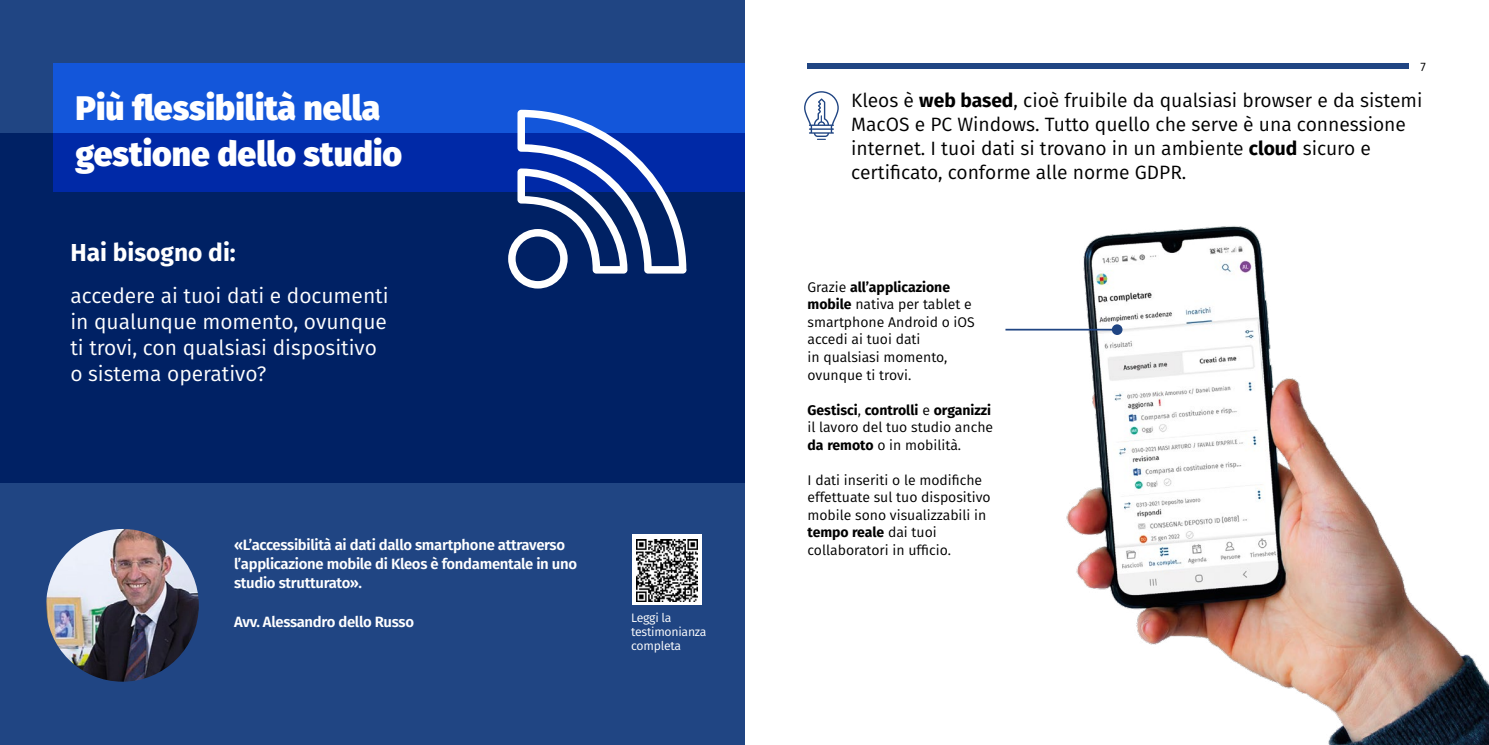
<style>
.page{position:relative;width:1489px;height:745px;background:#fff}
.page>*{position:absolute;margin:0;border:0;box-sizing:border-box;transform-origin:0 0}
.t1{font:900 33.6px/45.5px "Fira Sans";color:#fff}
.t2{font:700 24.5px "Fira Sans";color:#fff}
.t3{font:21px/26.2px "Fira Sans";color:#fff}
.t4{font:19.25px/24.2px "Fira Sans";color:#000}
.t5{font:600 14.88px/19.2px "Fira Sans";letter-spacing:-.02em;color:#fff}
.t6{font:14px/17.5px "Fira Sans";color:#000}
.t7{font:12.25px/14px "Fira Sans";letter-spacing:-.02em;color:#fff}
.t8{font:12.25px "Fira Sans";color:#000}
.s1{font-weight:700}
</style>
<div class="page">
<img style="left:1005px;top:226px;width:483px;height:518px">
<div style="left:0;top:0;width:744px;height:744px;background:#204583"></div>
<div style="left:53px;top:63px;width:691px;height:128px;background:#1356da"></div>
<svg style="left:0;top:134px;width:744px;height:348px;background:#00226c"></svg>
<img style="left:46px;top:528px;width:153px;height:153px;border-radius:76px">
<div style="left:632px;top:534px;width:69px;height:70px;background:#fff"></div>
<img style="left:636px;top:539px;width:61px;height:62px">
<svg style="left:508px;top:110px;width:178px;height:178px;background:#3e5da6"></svg>
<svg style="left:804px;top:91px;width:34px;height:49px"></svg>
<hr style="left:1005px;top:328px;width:112px;height:2px;background:#204583">
<div style="left:1111px;top:324px;width:11px;height:11px;background:#204583;border-radius:50%"></div>
<div style="left:807px;top:63px;width:601px;height:5px;background:#204583"></div>
<h1 class="t1" style="left:75px;top:83px;width:328px">Più flessibilità nella gestione dello studio</h1>
<p class="t8" style="left:1420px;top:58px;width:7px">7</p>
<h3 class="t4" style="left:851px;top:88px;width:572px">Kleos è <span class="s1">web based</span>, cioè fruibile da qualsiasi browser e da sistemi MacOS e PC Windows. Tutto quello che serve è una connessione internet. I tuoi dati si trovano in un ambiente <span class="s1">cloud</span> sicuro e certificato, conforme alle norme GDPR.</h3>
<h2 class="t2" style="left:70px;top:232px;width:167px">Hai bisogno di:</h2>
<h3 class="t3" style="left:70px;top:281px;width:320px">accedere ai tuoi dati e documenti in qualunque momento, ovunque ti trovi, con qualsiasi dispositivo o sistema operativo?</h3>
<p class="t6" style="left:807px;top:278px;width:169px">Grazie <span class="s1">all’applicazione mobile</span> nativa per tablet e smartphone Android o iOS accedi ai tuoi dati<br>in qualsiasi momento, ovunque ti trovi.</p>
<p class="t6" style="left:807px;top:400px;width:187px"><span class="s1">Gestisci</span>, <span class="s1">controlli</span> e <span class="s1">organizzi </span>il lavoro del tuo studio anche <span class="s1">da remoto</span> o in mobilità.</p>
<p class="t6" style="left:807px;top:470px;width:185px">I dati inseriti o le modifiche effettuate sul tuo dispositivo mobile sono visualizzabili in <span class="s1">tempo reale</span> dai tuoi collaboratori in ufficio.</p>
<p class="t5" style="left:234px;top:533px;width:345px">«L’accessibilità ai dati dallo smartphone attraverso l’applicazione mobile di Kleos è fondamentale in uno studio strutturato».</p>
<p class="t5" style="left:234px;top:610px;width:182px">Avv. Alessandro dello Russo</p>
<p class="t7" style="left:631px;top:610px;width:77px">Leggi la testimonianza completa</p>
</div>
